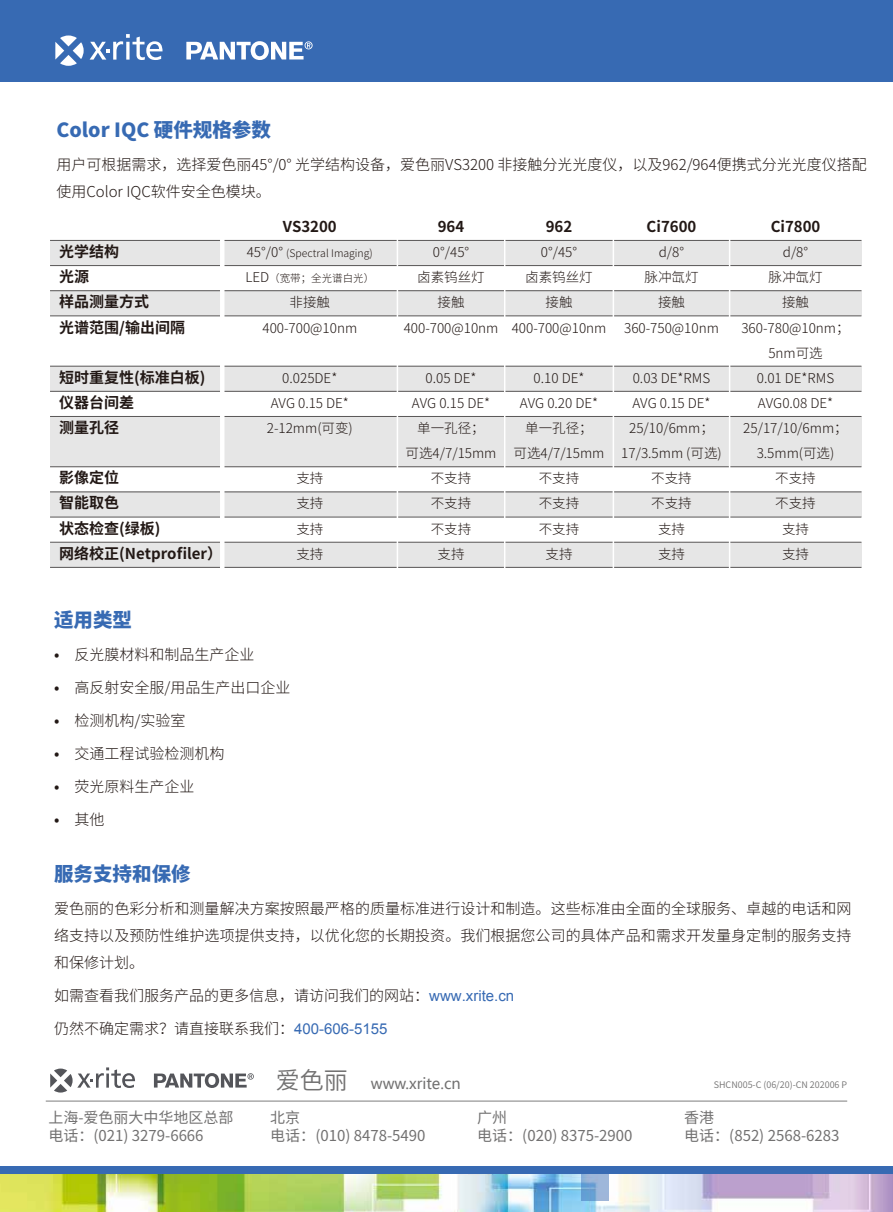
<style>
.page{position:relative;width:893px;height:1212px;background:#fff}
.page>*{position:absolute;margin:0;border:0;box-sizing:border-box;transform-origin:0 0}
.t1{font:800 19.5px "Source Han Sans CN";color:#376ab3}
.t2{font:300 15px/27px "Source Han Sans CN";color:#221815}
.t3{font:700 15px/25.2px "Source Han Sans CN";color:#221815}
.t4{font:15px/18px "Source Han Sans CN";color:#727171}
.t5{font:15px "Microsoft Ya Hei";color:#727171}
.t6{font:300 13.5px/25px "Source Han Sans CN";color:#221815;text-align:center}
.t7{font:300 10.5px "Source Han Sans CN";color:#221815}
.t8{font:9px "Source Han Sans CN";color:#727171}
.s1{font-size:13.5px}
.s2{font-weight:500}
.s3{font-family:"Arial";font-weight:400;color:#376ab3}
.s4{font-family:"Source Han Sans CN";font-size:24px}
</style>
<div class="page">
<svg style="left:154px;top:1073px;width:100px;height:15px"></svg>
<svg style="left:50px;top:1067px;width:85px;height:25px"></svg>
<hr style="left:46px;top:1101px;width:801px;height:1px;background:#7d7d7d">
<div style="left:50px;top:240px;width:811px;height:26px;background:#e6e6e6"></div>
<div style="left:50px;top:291px;width:811px;height:25px;background:#e6e6e6"></div>
<div style="left:50px;top:366px;width:811px;height:25px;background:#e6e6e6"></div>
<div style="left:50px;top:416px;width:811px;height:51px;background:#e6e6e6"></div>
<div style="left:50px;top:492px;width:811px;height:25px;background:#e6e6e6"></div>
<hr style="left:50px;top:240px;width:811px;height:1px;background:#595757">
<hr style="left:50px;top:290px;width:811px;height:1px;background:#595757">
<hr style="left:50px;top:265px;width:811px;height:1px;background:#595757">
<hr style="left:50px;top:416px;width:811px;height:1px;background:#595757">
<hr style="left:50px;top:391px;width:811px;height:1px;background:#595757">
<hr style="left:50px;top:466px;width:811px;height:1px;background:#595757">
<hr style="left:50px;top:316px;width:811px;height:1px;background:#595757">
<hr style="left:50px;top:366px;width:811px;height:1px;background:#595757">
<hr style="left:50px;top:492px;width:811px;height:1px;background:#595757">
<hr style="left:50px;top:517px;width:811px;height:1px;background:#595757">
<div style="left:50px;top:542px;width:811px;height:25px;background:#e6e6e6"></div>
<hr style="left:50px;top:567px;width:811px;height:1px;background:#595757">
<hr style="left:50px;top:542px;width:811px;height:1px;background:#595757">
<hr style="left:220px;top:232px;width:4px;height:338px;background:#fff">
<hr style="left:397px;top:232px;width:1px;height:338px;background:#fff">
<hr style="left:504px;top:232px;width:1px;height:338px;background:#fff">
<hr style="left:613px;top:232px;width:1px;height:338px;background:#fff">
<hr style="left:729px;top:232px;width:1px;height:338px;background:#fff">
<div style="left:0;top:0;width:893px;height:82px;background:#376ab3"></div>
<svg style="left:186px;top:41px;width:126px;height:19px"></svg>
<svg style="left:90px;top:34px;width:73px;height:26px"></svg>
<svg style="left:55px;top:35px;width:29px;height:31px"></svg>
<img style="left:0;top:1174px;width:893px;height:38px">
<div style="left:0;top:1166px;width:893px;height:8px;background:#376ab3"></div>
<svg style="left:581px;top:1174px;width:27px;height:27px"></svg>
<h1 class="t1" style="left:56px;top:118px;width:216px">Color IQC 硬件规格参数</h1>
<p class="t2" style="left:56px;top:151px;width:812px">用户可根据需求，选择爱色丽45°/0° 光学结构设备，爱色丽VS3200 非接触分光光度仪，以及962/964便携式分光光度仪搭配使用Color IQC软件安全色模块。</p>
<p class="t3" style="left:59px;top:239px;width:127px">光学结构<br>光源<br>样品测量方式<br>光谱范围/输出间隔</p>
<p class="t3" style="left:59px;top:365px;width:148px">短时重复性(标准白板)仪器台间差<br>测量孔径</p>
<p class="t3" style="left:59px;top:465px;width:164px">影像定位<br>智能取色<br>状态检查(绿板)<br>网络校正(Netprofiler）</p>
<p class="t3" style="left:283px;top:214px;width:55px">VS3200</p>
<p class="t7" style="left:247px;top:247px;width:128px"><span class="s1">45°/0°</span> (Spectral Imaging)</p>
<p class="t7" style="left:245px;top:273px;width:130px"><span class="s1">LED</span>（宽带；全光谱白光）</p>
<p class="t6" style="left:262px;top:290px;width:96px">非接触<br>400-700@10nm</p>
<p class="t6" style="left:267px;top:366px;width:88px">0.025DE*<br>AVG 0.15 DE*<br>2-12mm(可变)</p>
<p class="t6" style="left:296px;top:466px;width:28px;text-align:justify">支持支持支持支持</p>
<h1 class="t1" style="left:54px;top:609px;width:79px">适用类型</h1>
<p class="t2" style="left:54px;top:642px;width:202px"><span class="s2">•</span> 反光膜材料和制品生产企业</p>
<p class="t2" style="left:54px;top:675px;width:238px"><span class="s2">•</span> 高反射安全服/用品生产出口企业</p>
<p class="t2" style="left:54px;top:708px;width:133px"><span class="s2">•</span> 检测机构/实验室</p>
<p class="t2" style="left:54px;top:741px;width:172px"><span class="s2">•</span> 交通工程试验检测机构</p>
<p class="t2" style="left:54px;top:774px;width:142px"><span class="s2">•</span> 荧光原料生产企业</p>
<p class="t2" style="left:54px;top:807px;width:52px"><span class="s2">•</span> 其他</p>
<p class="t3" style="left:438px;top:214px;width:28px">964</p>
<p class="t6" style="left:404px;top:240px;width:96px">0°/45°<br>卤素钨丝灯<br>接触<br>400-700@10nm</p>
<p class="t6" style="left:406px;top:366px;width:92px">0.05 DE*<br>AVG 0.15 DE*单一孔径；<br>可选4/7/15mm不支持<br>不支持<br>不支持<br>支持</p>
<p class="t3" style="left:546px;top:214px;width:28px">962</p>
<p class="t6" style="left:512px;top:240px;width:96px">0°/45°<br>卤素钨丝灯<br>接触<br>400-700@10nm</p>
<p class="t6" style="left:514px;top:366px;width:92px">0.10 DE*<br>AVG 0.20 DE*单一孔径；<br>可选4/7/15mm不支持<br>不支持<br>不支持<br>支持</p>
<p class="t3" style="left:647px;top:214px;width:51px">Ci7600</p>
<p class="t6" style="left:624px;top:240px;width:96px">d/8°<br>脉冲氙灯<br>接触<br>360-750@10nm</p>
<p class="t6" style="left:621px;top:366px;width:102px">0.03 DE*RMS<br>AVG 0.15 DE*<br>25/10/6mm；<br>17/3.5mm (可选)不支持<br>不支持<br>支持<br>支持</p>
<p class="t3" style="left:771px;top:214px;width:51px">Ci7800</p>
<p class="t6" style="left:741px;top:240px;width:110px">d/8°<br>脉冲氙灯<br>接触<br>360-780@10nm；<br>5nm可选<br>0.01 DE*RMS<br>AVG0.08 DE*<br>25/17/10/6mm；<br>3.5mm(可选)<br>不支持<br>不支持<br>支持<br>支持</p>
<h1 class="t1" style="left:54px;top:863px;width:138px">服务支持和保修</h1>
<p class="t2" style="left:54px;top:895px;width:799px;text-align:justify">爱色丽的色彩分析和测量解决方案按照最严格的质量标准进行设计和制造。这些标准由全面的全球服务、卓越的电话和网络支持以及预防性维护选项提供支持，以优化您的长期投资。我们根据您公司的具体产品和需求开发量身定制的服务支持和保修计划。</p>
<p class="t2" style="left:54px;top:982px;width:462px">如需查看我们服务产品的更多信息，请访问我们的网站：<span class="s3">www.xrite.cn</span></p>
<p class="t2" style="left:54px;top:1015px;width:335px">仍然不确定需求？请直接联系我们：<span class="s3">400-606-5155</span></p>
<p class="t5" style="left:276px;top:1074px;width:187px"><span class="s4">爱色丽</span> www.xrite.cn</p>
<p class="t8" style="left:714px;top:1080px;width:135px">SHCN005-C (06/20)-CN 202006 P</p>
<p class="t4" style="left:48px;top:1109px;width:187px">上海-爱色丽大中华地区总部电话：(021) 3279-6666</p>
<p class="t4" style="left:270px;top:1109px;width:157px">北京<br>电话：(010) 8478-5490</p>
<p class="t4" style="left:477px;top:1109px;width:157px">广州<br>电话：(020) 8375-2900</p>
<p class="t4" style="left:684px;top:1109px;width:157px">香港<br>电话：(852) 2568-6283</p>
</div>
